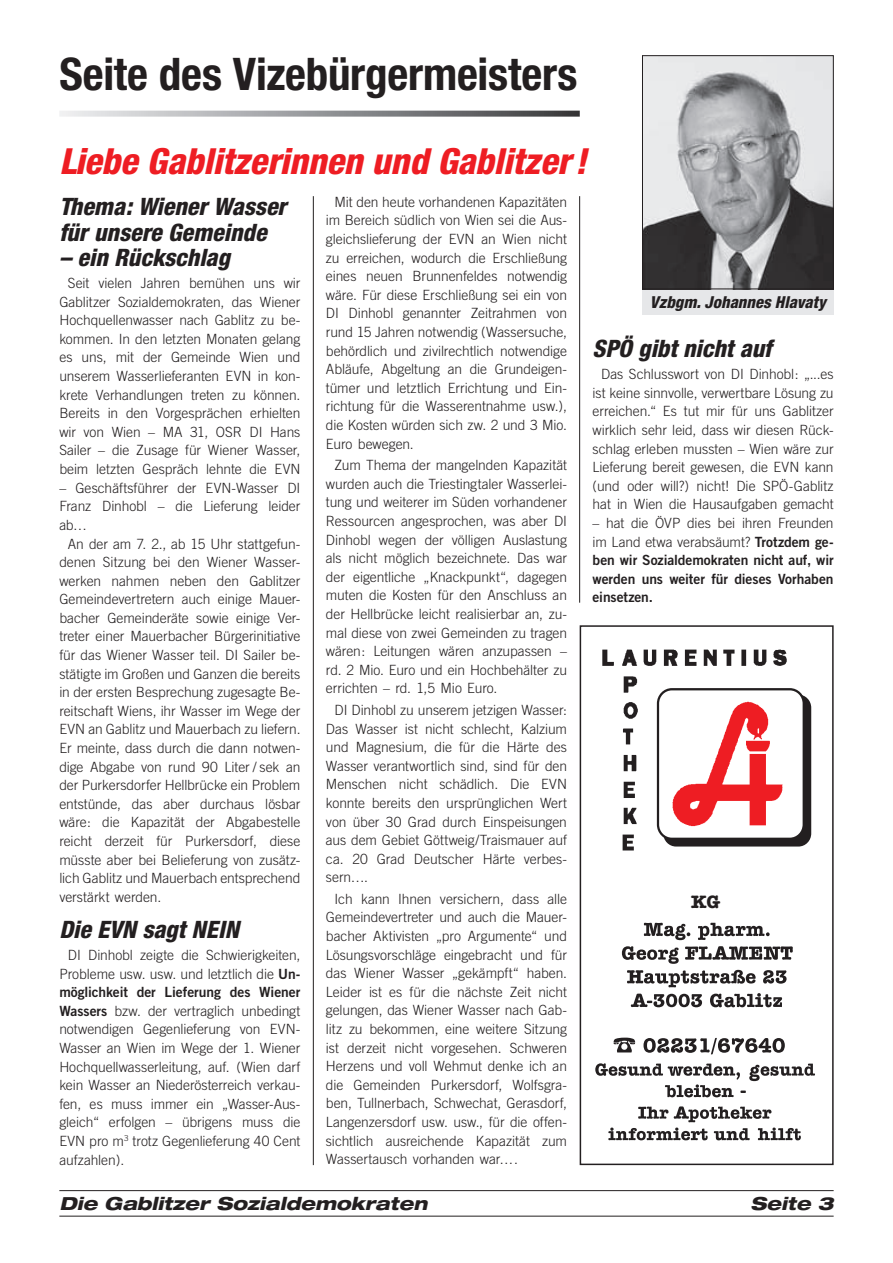
<style>
.page{position:relative;width:893px;height:1263px;background:#fff}
.page>*{position:absolute;margin:0;border:0;box-sizing:border-box;transform-origin:0 0}
.t1{font:700 condensed 45px "Helvetica Neue";color:#231f20}
.t2{font:italic 800 condensed 36px "Helvetica Neue";color:#ee1d23}
.t3{font:italic 800 condensed 24px/25.5px "Helvetica Neue";color:#231f20}
.t4{font:700 18.6px "Amer Typewriter IT Cby BT";color:#231f20}
.t5{font:italic 800 expanded 18px "Helvetica Neue";color:#231f20}
.t6{font:italic 800 condensed 16.5px "Helvetica Neue";color:#231f20}
.t7{font:300 14.1px/18.6px "Trade Gothic";letter-spacing:-.005em;color:#231f20;text-align:justify}
.t8{font:14.1px/18.6px "Trade Gothic Bold Two";letter-spacing:-.005em;color:#231f20;text-align:justify}
.s1{font-family:"Trade Gothic Bold Two";font-weight:400}
</style>
<div class="page">
<svg style="left:60px;top:111px;width:519px;height:6px;background:#9a9b9d"></svg>
<hr style="left:313px;top:196px;width:1px;height:969px;background:#231f20">
<hr style="left:579px;top:196px;width:1px;height:407px;background:#231f20">
<hr style="left:59px;top:1216px;width:774px;height:1px;background:#231f20">
<hr style="left:59px;top:1190px;width:774px;height:1px;background:#231f20">
<div style="left:642px;top:288px;width:191px;height:26px;background:#e6e7e9"></div>
<img style="left:644px;top:57px;width:187px;height:230px">
<div style="left:642px;top:55px;width:191px;height:234px;border:1px solid #231f20"></div>
<svg style="left:644px;top:923px;width:46px;height:17px"></svg>
<svg style="left:698px;top:923px;width:71px;height:17px"></svg>
<svg style="left:622px;top:946px;width:56px;height:18px"></svg>
<svg style="left:685px;top:946px;width:107px;height:14px"></svg>
<svg style="left:627px;top:970px;width:128px;height:17px"></svg>
<svg style="left:763px;top:970px;width:23px;height:14px"></svg>
<svg style="left:631px;top:994px;width:71px;height:13px"></svg>
<svg style="left:710px;top:993px;width:72px;height:14px"></svg>
<svg style="left:613px;top:1038px;width:22px;height:14px"></svg>
<svg style="left:643px;top:1038px;width:141px;height:16px"></svg>
<svg style="left:638px;top:1106px;width:133px;height:16px"></svg>
<svg style="left:608px;top:1128px;width:99px;height:12px"></svg>
<svg style="left:713px;top:1128px;width:36px;height:12px"></svg>
<svg style="left:757px;top:1128px;width:43px;height:12px"></svg>
<svg style="left:595px;top:1063px;width:220px;height:34px"></svg>
<img style="left:602px;top:649px;width:208px;height:202px">
<svg style="left:657px;top:688px;width:147px;height:152px"></svg>
<img style="left:668px;top:701px;width:118px;height:127px">
<div style="left:579px;top:625px;width:254px;height:540px;border:2px solid #231f20"></div>
<h1 class="t1" style="left:59px;top:58px;width:519px">Seite des Vizebürgermeisters</h1>
<h2 class="t2" style="left:59px;top:148px;width:529px">Liebe Gablitzerinnen und Gablitzer!</h2>
<h3 class="t3" style="left:59px;top:196px;width:229px">Thema: Wiener Wasser für unsere Gemeinde</h3>
<h3 class="t3" style="left:59px;top:247px;width:172px">– ein Rückschlag</h3>
<p class="t7" style="left:59px;top:275px;width:243px;text-indent:9px">Seit vielen Jahren bemühen uns wir Gab litzer Sozialdemokraten, das Wiener Hochquellenwasser nach Gablitz zu be&shy;kommen. In den letzten Monaten gelang es uns, mit der Gemeinde Wien und unserem Wasserlieferanten EVN in kon&shy;krete Verhandlungen treten zu können.<br>Bereits in den Vorgesprächen erhielten wir von Wien – MA 31, OSR DI Hans Sailer – die Zusage für Wiener Wasser, beim letzten Gespräch lehnte die EVN</p>
<p class="t7" style="left:59px;top:480px;width:243px">– Geschäftsführer der EVN-Wasser DI Franz Dinhobl – die Lieferung leider ab…</p>
<p class="t7" style="left:59px;top:535px;width:243px;text-indent:9px">An der am 7. 2., ab 15 Uhr stattgefun&shy;denen Sitzung bei den Wiener Wasser&shy;werken nahmen neben den Gablitzer Gemeindevertretern auch einige Mauer&shy;bacher Gemeinderäte sowie einige Ver&shy;treter einer Mauerbacher Bürgerinitiative für das Wiener Wasser teil. DI Sailer be&shy;stätigte im Großen und Ganzen die bereits in der ersten Besprechung zugesagte Be&shy;reitschaft Wiens, ihr Wasser im Wege der EVN an Gablitz und Mauerbach zu liefern.<br>Er meinte, dass durch die dann notwen&shy;dige Abgabe von rund 90 Liter / sek an der Purkersdorfer Hellbrücke ein Problem entstünde, das aber durchaus lösbar wäre: die Kapazität der Abgabestelle reicht derzeit für Purkersdorf, diese müsste aber bei Belieferung von zusätz&shy;lich Gablitz und Mauerbach entsprechend verstärkt werden.</p>
<h3 class="t3" style="left:59px;top:919px;width:181px">Die EVN sagt NEIN</h3>
<p class="t7" style="left:59px;top:947px;width:242px;text-align:right">DI Dinhobl zeigte die Schwierigkeiten,<br>Probleme usw. usw. und letztlich die <span class="s1">Un-</span></p>
<p class="t8" style="left:59px;top:984px;width:242px">möglichkeit der Lieferung des Wiener</p>
<p class="t7" style="left:59px;top:1003px;width:243px"><span class="s1">Wassers</span> bzw. der vertraglich unbedingt notwendigen Gegenlieferung von EVN-Wasser an Wien im Wege der 1. Wiener Hochquellwasserleitung, auf. (Wien darf kein Wasser an Niederösterreich verkau&shy;fen, es muss immer ein „Wasser-Aus&shy;gleich“ erfolgen – übrigens muss die EVN pro m<sup>3</sup> trotz Gegenlieferung 40 Cent aufzahlen).</p>
<p class="t7" style="left:326px;top:194px;width:242px;text-indent:9px">Mit den heute vorhandenen Kapazitäten im Bereich südlich von Wien sei die Aus&shy;gleichslieferung der EVN an Wien nicht zu erreichen, wodurch die Erschließung eines neuen Brunnenfeldes notwendig wäre. Für diese Erschließung sei ein von DI Dinhobl genannter Zeitrahmen von rund 15 Jahren notwendig (Wasser suche, behördlich und zivilrechtlich notwendige Abläufe, Abgeltung an die Grundeigen&shy;tümer und letztlich Errichtung und Ein&shy;richtung für die Wasserentnahme usw.), die Kosten würden sich zw. 2 und 3 Mio.<br>Euro bewegen.</p>
<p class="t7" style="left:326px;top:457px;width:243px;text-indent:9px">Zum Thema der mangelnden Kapazität wurden auch die Triestingtaler Wasserlei&shy;tung und weiterer im Süden vorhandener Ressourcen angesprochen, was aber DI Dinhobl wegen der völligen Auslastung als nicht möglich bezeichnete. Das war der eigentliche „Knackpunkt“, dagegen muten die Kosten für den Anschluss an der Hellbrücke leicht realisierbar an, zu&shy;mal diese von zwei Gemeinden zu tragen wären: Leitungen wären anzupassen – rd. 2 Mio. Euro und ein Hochbehälter zu errichten – rd. 1,5 Mio Euro.</p>
<p class="t7" style="left:326px;top:702px;width:243px;text-indent:9px">DI Dinhobl zu unserem jetzigen Wasser:<br>Das Wasser ist nicht schlecht, Kalzium und Magnesium, die für die Härte des Wasser verantwortlich sind, sind für den Menschen nicht schädlich. Die EVN konnte bereits den ursprünglichen Wert von über 30 Grad durch Einspeisungen aus dem Gebiet Göttweig/Traismauer auf ca. 20 Grad Deutscher Härte verbes&shy;sern….</p>
<p class="t7" style="left:326px;top:891px;width:243px;text-indent:9px">Ich kann Ihnen versichern, dass alle Gemeindevertreter und auch die Mauer&shy;bacher Aktivisten „pro Argumente“ und Lösungsvorschläge eingebracht und für das Wiener Wasser „gekämpft“ haben.<br>Leider ist es für die nächste Zeit nicht gelungen, das Wiener Wasser nach Gab&shy;litz zu bekommen, eine weitere Sitzung ist derzeit nicht vorgesehen. Schweren Herzens und voll Wehmut denke ich an die Gemeinden Purkersdorf, Wolfsgra&shy;ben, Tullnerbach, Schwechat, Gerasdorf, Langenzersdorf usw. usw., für die offen&shy;sichtlich ausreichende Kapazität zum Wassertausch vorhanden war….</p>
<p class="t6" style="left:649px;top:296px;width:178px">Vzbgm. Johannes Hlavaty</p>
<h3 class="t3" style="left:592px;top:338px;width:180px">SPÖ gibt nicht auf</h3>
<p class="t7" style="left:592px;top:366px;width:242px;text-align:center">Das Schlusswort von DI Dinhobl: „...es ist keine sinnvolle, verwertbare Lösung zu erreichen.“ Es tut mir für uns Gablitzer wirklich sehr leid, dass wir diesen Rück&shy;schlag erleben mussten – Wien wäre zur Lieferung bereit gewesen, die EVN kann (und oder will?) nicht! Die SPÖ-Gablitz hat in Wien die Hausaufgaben gemacht</p>
<p class="t7" style="left:592px;top:515px;width:242px">– hat die ÖVP dies bei ihren Freunden im Land etwa verabsäumt? <span class="s1">Trotzdem ge-</span></p>
<p class="t8" style="left:592px;top:552px;width:242px">ben wir Sozialdemokraten nicht auf, wir werden uns weiter für dieses Vorhaben einsetzen.</p>
<h3 class="t4" style="left:691px;top:890px;width:31px">KG</h3>
<p class="t5" style="left:59px;top:1197px;width:370px">Die Gablitzer Sozialdemokraten</p>
<p class="t5" style="left:750px;top:1197px;width:85px">Seite 3</p>
</div>
